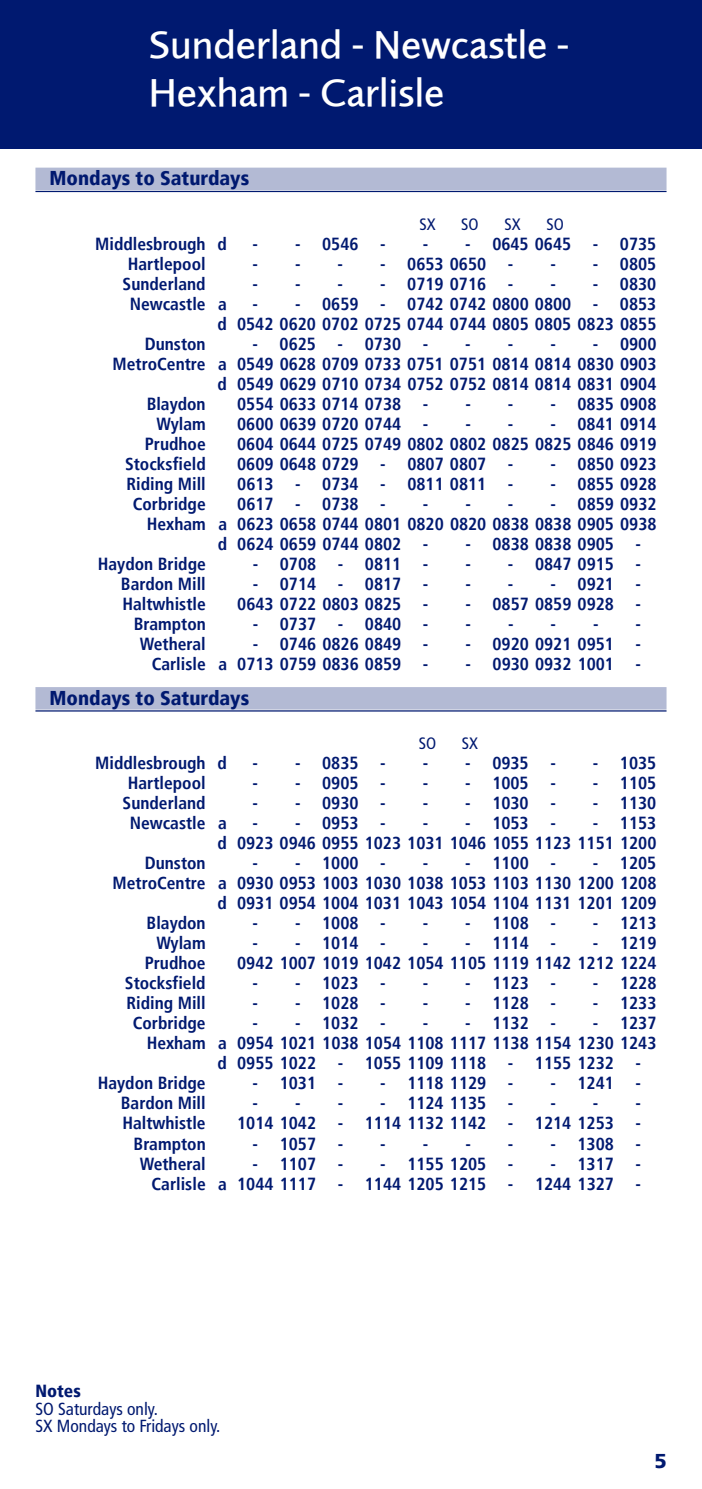
<style>
.page{position:relative;width:702px;height:1489px;background:#fff}
.page>*{position:absolute;margin:0;border:0;box-sizing:border-box;transform-origin:0 0}
.t1{font:500 40px/48px "Foundry Sans";color:#fff}
.t2{font:900 condensed 20px "Frutiger LT";color:#001970}
.t3{font:900 20px "Frutiger LT";color:#001970}
.t4{font:700 condensed 17.5px/20px "Frutiger LT";color:#001970;text-align:right}
.t5{font:condensed 17.5px/17.5px "Frutiger LT";color:#001970}
.t6{font:900 condensed 17.5px "Frutiger LT";color:#001970}
.t7{font:condensed 16.5px "Frutiger LT";color:#001970}
</style>
<div class="page">
<div style="left:0;top:0;width:702px;height:149px;background:#001970"></div>
<div style="left:35px;top:168px;width:631px;height:22px;background:#b3bad4"></div>
<hr style="left:35px;top:191px;width:631px;height:1px;background:#001970">
<div style="left:35px;top:687px;width:631px;height:22px;background:#b3bad4"></div>
<hr style="left:35px;top:710px;width:631px;height:1px;background:#001970">
<h1 class="t1" style="left:149px;top:20px;width:421px">Sunderland - Newcastle -<br>Hexham - Carlisle</h1>
<p class="t2" style="left:50px;top:166px;width:201px">Mondays to Saturdays</p>
<p class="t7" style="left:419px;top:214px;width:18px">SX</p>
<p class="t7" style="left:461px;top:214px;width:19px">SO</p>
<p class="t7" style="left:504px;top:214px;width:18px">SX</p>
<p class="t7" style="left:546px;top:214px;width:19px">SO</p>
<p class="t4" style="left:95px;top:234px;width:133px">Middlesbrough d</p>
<p class="t4" style="left:252px;top:234px;width:135px">- - 0546 -</p>
<p class="t4" style="left:422px;top:234px;width:235px">- - 0645 0645 - 0735</p>
<p class="t4" style="left:128px;top:254px;width:79px">Hartlepool</p>
<p class="t4" style="left:252px;top:254px;width:50px">- -</p>
<p class="t4" style="left:337px;top:254px;width:177px">- - 0653 0650 -</p>
<p class="t4" style="left:550px;top:254px;width:107px">- - 0805</p>
<p class="t4" style="left:123px;top:274px;width:85px">Sunderland</p>
<p class="t4" style="left:252px;top:274px;width:50px">- -</p>
<p class="t4" style="left:337px;top:274px;width:177px">- - 0719 0716 -</p>
<p class="t4" style="left:550px;top:274px;width:107px">- - 0830</p>
<p class="t4" style="left:130px;top:294px;width:99px">Newcastle a</p>
<p class="t4" style="left:217px;top:294px;width:440px">- - 0659 - 0742 0742 0800 0800 - 0853<br>d 0542 0620 0702 0725 0744 0744 0805 0805 0823 0855</p>
<p class="t4" style="left:145px;top:334px;width:62px">Dunston</p>
<p class="t4" style="left:252px;top:334px;width:177px">- 0625 - 0730 -</p>
<p class="t4" style="left:465px;top:334px;width:50px">- -</p>
<p class="t4" style="left:550px;top:334px;width:107px">- - 0900</p>
<p class="t4" style="left:113px;top:354px;width:545px">MetroCentre a 0549 0628 0709 0733 0751 0751 0814 0814 0830 0903</p>
<p class="t4" style="left:217px;top:374px;width:440px">d 0549 0629 0710 0734 0752 0752 0814 0814 0831 0904</p>
<p class="t4" style="left:147px;top:394px;width:61px">Blaydon</p>
<p class="t4" style="left:237px;top:394px;width:193px">0554 0633 0714 0738 -</p>
<p class="t4" style="left:465px;top:394px;width:50px">- -</p>
<p class="t4" style="left:550px;top:394px;width:107px">- 0835 0908</p>
<p class="t4" style="left:156px;top:414px;width:51px">Wylam</p>
<p class="t4" style="left:237px;top:414px;width:193px">0600 0639 0720 0744 -</p>
<p class="t4" style="left:465px;top:414px;width:50px">- -</p>
<p class="t4" style="left:550px;top:414px;width:107px">- 0841 0914</p>
<p class="t4" style="left:145px;top:434px;width:62px">Prudhoe</p>
<p class="t4" style="left:237px;top:434px;width:421px">0604 0644 0725 0749 0802 0802 0825 0825 0846 0919</p>
<p class="t4" style="left:125px;top:454px;width:82px">Stocksfield</p>
<p class="t4" style="left:237px;top:454px;width:278px">0609 0648 0729 - 0807 0807 -</p>
<p class="t4" style="left:550px;top:454px;width:107px">- 0850 0923</p>
<p class="t4" style="left:127px;top:474px;width:81px">Riding Mill</p>
<p class="t4" style="left:237px;top:474px;width:278px">0613 - 0734 - 0811 0811 -</p>
<p class="t4" style="left:550px;top:474px;width:107px">- 0855 0928</p>
<p class="t4" style="left:133px;top:494px;width:74px">Corbridge</p>
<p class="t4" style="left:237px;top:494px;width:150px">0617 - 0738 -</p>
<p class="t4" style="left:423px;top:494px;width:50px">- -</p>
<p class="t4" style="left:508px;top:494px;width:150px">- - 0859 0932</p>
<p class="t4" style="left:147px;top:514px;width:511px">Hexham a 0623 0658 0744 0801 0820 0820 0838 0838 0905 0938</p>
<p class="t4" style="left:218px;top:534px;width:212px">d 0624 0659 0744 0802 -</p>
<p class="t4" style="left:465px;top:534px;width:177px">- 0838 0838 0905 -</p>
<p class="t4" style="left:98px;top:554px;width:109px">Haydon Bridge</p>
<p class="t4" style="left:253px;top:554px;width:177px">- 0708 - 0811 -</p>
<p class="t4" style="left:465px;top:554px;width:177px">- - 0847 0915 -</p>
<p class="t4" style="left:121px;top:574px;width:86px">Bardon Mill</p>
<p class="t4" style="left:253px;top:574px;width:177px">- 0714 - 0817 -</p>
<p class="t4" style="left:465px;top:574px;width:50px">- -</p>
<p class="t4" style="left:550px;top:574px;width:92px">- 0921 -</p>
<p class="t4" style="left:122px;top:594px;width:85px">Haltwhistle</p>
<p class="t4" style="left:237px;top:594px;width:193px">0643 0722 0803 0825 -</p>
<p class="t4" style="left:465px;top:594px;width:177px">- 0857 0859 0928 -</p>
<p class="t4" style="left:134px;top:614px;width:74px">Brampton</p>
<p class="t4" style="left:253px;top:614px;width:177px">- 0737 - 0840 -</p>
<p class="t4" style="left:465px;top:614px;width:50px">- -</p>
<p class="t4" style="left:550px;top:614px;width:50px">- -</p>
<p class="t4" style="left:635px;top:614px;width:7px">-</p>
<p class="t4" style="left:140px;top:634px;width:67px">Wetheral</p>
<p class="t4" style="left:253px;top:634px;width:177px">- 0746 0826 0849 -</p>
<p class="t4" style="left:465px;top:634px;width:177px">- 0920 0921 0951 -</p>
<p class="t4" style="left:152px;top:654px;width:278px">Carlisle a 0713 0759 0836 0859 -</p>
<p class="t4" style="left:465px;top:654px;width:177px">- 0930 0932 1001 -</p>
<p class="t2" style="left:50px;top:685px;width:201px">Mondays to Saturdays</p>
<p class="t7" style="left:418px;top:734px;width:19px">SO</p>
<p class="t7" style="left:462px;top:734px;width:18px">SX</p>
<p class="t4" style="left:95px;top:753px;width:133px">Middlesbrough d</p>
<p class="t4" style="left:252px;top:753px;width:135px">- - 0835 -</p>
<p class="t4" style="left:422px;top:753px;width:135px">- - 0935 -</p>
<p class="t4" style="left:593px;top:753px;width:65px">- 1035</p>
<p class="t4" style="left:128px;top:773px;width:79px">Hartlepool</p>
<p class="t4" style="left:252px;top:773px;width:135px">- - 0905 -</p>
<p class="t4" style="left:422px;top:773px;width:135px">- - 1005 -</p>
<p class="t4" style="left:593px;top:773px;width:65px">- 1105</p>
<p class="t4" style="left:123px;top:793px;width:85px">Sunderland</p>
<p class="t4" style="left:252px;top:793px;width:135px">- - 0930 -</p>
<p class="t4" style="left:422px;top:793px;width:135px">- - 1030 -</p>
<p class="t4" style="left:593px;top:793px;width:65px">- 1130</p>
<p class="t4" style="left:130px;top:813px;width:99px">Newcastle a</p>
<p class="t4" style="left:252px;top:813px;width:135px">- - 0953 -</p>
<p class="t4" style="left:422px;top:813px;width:135px">- - 1053 -</p>
<p class="t4" style="left:217px;top:813px;width:440px">- 1153<br>d 0923 0946 0955 1023 1031 1046 1055 1123 1151 1200</p>
<p class="t4" style="left:145px;top:853px;width:62px">Dunston</p>
<p class="t4" style="left:252px;top:853px;width:135px">- - 1000 -</p>
<p class="t4" style="left:422px;top:853px;width:135px">- - 1100 -</p>
<p class="t4" style="left:593px;top:853px;width:65px">- 1205</p>
<p class="t4" style="left:113px;top:873px;width:545px">MetroCentre a 0930 0953 1003 1030 1038 1053 1103 1130 1200 1208</p>
<p class="t4" style="left:217px;top:893px;width:440px">d 0931 0954 1004 1031 1043 1054 1104 1131 1201 1209</p>
<p class="t4" style="left:147px;top:913px;width:61px">Blaydon</p>
<p class="t4" style="left:252px;top:913px;width:135px">- - 1008 -</p>
<p class="t4" style="left:422px;top:913px;width:135px">- - 1108 -</p>
<p class="t4" style="left:593px;top:913px;width:65px">- 1213</p>
<p class="t4" style="left:156px;top:933px;width:51px">Wylam</p>
<p class="t4" style="left:252px;top:933px;width:135px">- - 1014 -</p>
<p class="t4" style="left:422px;top:933px;width:135px">- - 1114 -</p>
<p class="t4" style="left:593px;top:933px;width:65px">- 1219</p>
<p class="t4" style="left:145px;top:953px;width:62px">Prudhoe</p>
<p class="t4" style="left:237px;top:953px;width:421px">0942 1007 1019 1042 1054 1105 1119 1142 1212 1224</p>
<p class="t4" style="left:125px;top:973px;width:82px">Stocksfield</p>
<p class="t4" style="left:252px;top:973px;width:135px">- - 1023 -</p>
<p class="t4" style="left:423px;top:973px;width:135px">- - 1123 -</p>
<p class="t4" style="left:593px;top:973px;width:65px">- 1228</p>
<p class="t4" style="left:126px;top:993px;width:81px">Riding Mill</p>
<p class="t4" style="left:252px;top:993px;width:135px">- - 1028 -</p>
<p class="t4" style="left:423px;top:993px;width:135px">- - 1128 -</p>
<p class="t4" style="left:593px;top:993px;width:65px">- 1233</p>
<p class="t4" style="left:133px;top:1013px;width:74px">Corbridge</p>
<p class="t4" style="left:252px;top:1013px;width:135px">- - 1032 -</p>
<p class="t4" style="left:423px;top:1013px;width:135px">- - 1132 -</p>
<p class="t4" style="left:593px;top:1013px;width:65px">- 1237</p>
<p class="t4" style="left:147px;top:1033px;width:511px">Hexham a 0954 1021 1038 1054 1108 1117 1138 1154 1230 1243</p>
<p class="t4" style="left:217px;top:1053px;width:425px">d 0955 1022 - 1055 1109 1118 - 1155 1232 -</p>
<p class="t4" style="left:98px;top:1073px;width:109px">Haydon Bridge</p>
<p class="t4" style="left:252px;top:1073px;width:92px">- 1031 -</p>
<p class="t4" style="left:380px;top:1073px;width:135px">- 1118 1129 -</p>
<p class="t4" style="left:550px;top:1073px;width:92px">- 1241 -</p>
<p class="t4" style="left:121px;top:1093px;width:86px">Bardon Mill</p>
<p class="t4" style="left:252px;top:1093px;width:50px">- -</p>
<p class="t4" style="left:338px;top:1093px;width:177px">- - 1124 1135 -</p>
<p class="t4" style="left:550px;top:1093px;width:50px">- -</p>
<p class="t4" style="left:635px;top:1093px;width:7px">-</p>
<p class="t4" style="left:122px;top:1113px;width:85px">Haltwhistle</p>
<p class="t4" style="left:237px;top:1113px;width:405px">1014 1042 - 1114 1132 1142 - 1214 1253 -</p>
<p class="t4" style="left:134px;top:1133px;width:74px">Brampton</p>
<p class="t4" style="left:252px;top:1133px;width:92px">- 1057 -</p>
<p class="t4" style="left:380px;top:1133px;width:50px">- -</p>
<p class="t4" style="left:465px;top:1133px;width:50px">- -</p>
<p class="t4" style="left:550px;top:1133px;width:92px">- 1308 -</p>
<p class="t4" style="left:140px;top:1153px;width:67px">Wetheral</p>
<p class="t4" style="left:252px;top:1153px;width:92px">- 1107 -</p>
<p class="t4" style="left:380px;top:1153px;width:135px">- 1155 1205 -</p>
<p class="t4" style="left:151px;top:1153px;width:491px">- 1317 -<br>Carlisle a 1044 1117 - 1144 1205 1215 - 1244 1327 -</p>
<p class="t6" style="left:35px;top:1380px;width:47px">Notes</p>
<p class="t5" style="left:35px;top:1399px;width:186px">SO Saturdays only.<br>SX Mondays to Fridays only.</p>
<p class="t3" style="left:654px;top:1448px;width:14px">5</p>
</div>
